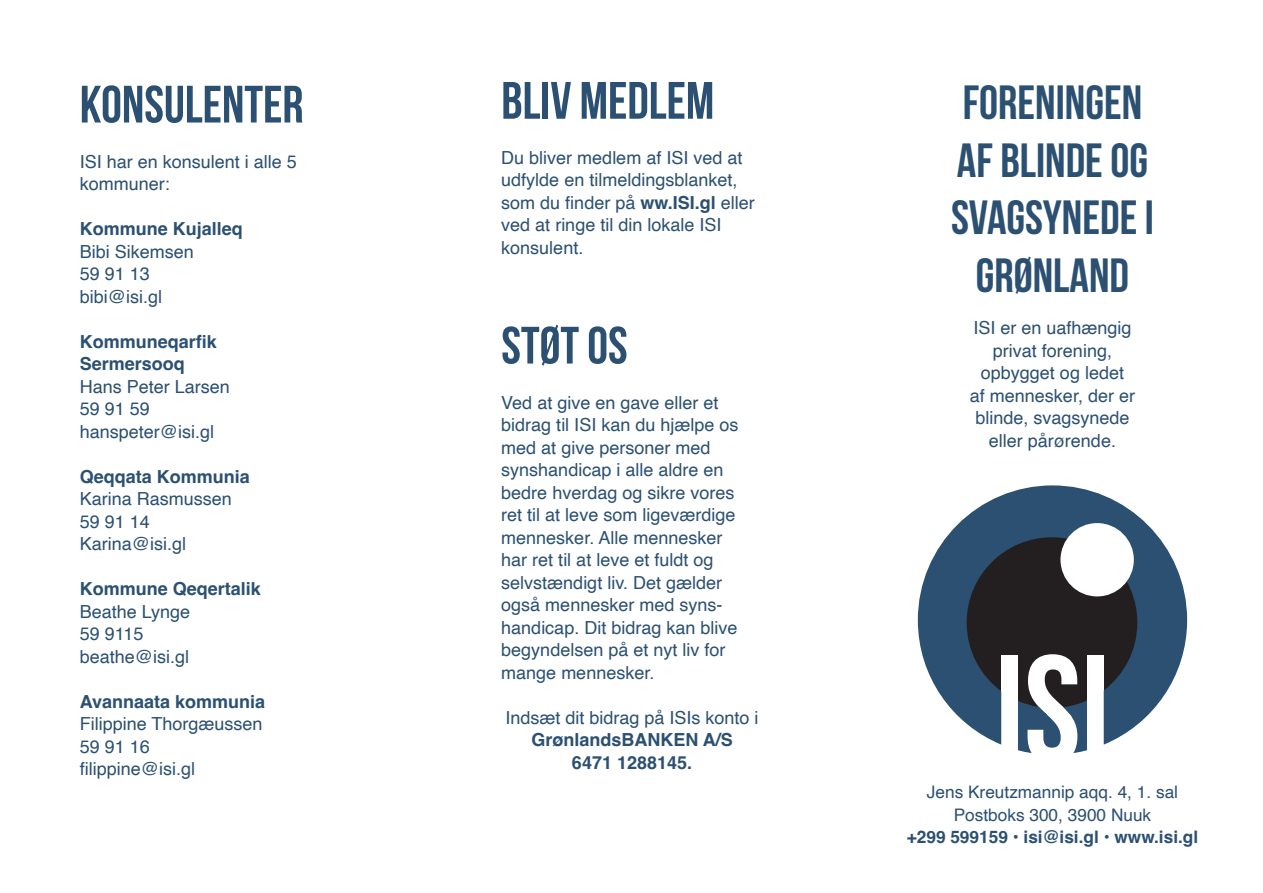
<style>
.page{position:relative;width:1263px;height:893px;background:#fff}
.page>*{position:absolute;margin:0;border:0;box-sizing:border-box;transform-origin:0 0}
.t1{font:52.5px "Bebas Neue";color:#2b5072}
.t2{font:48px/57.6px "Bebas Neue";color:#2b5072;text-align:center}
.t3{font:18px/22.5px "Helvetica";color:#2b5072}
.t4{font:700 18px/22.5px "Helvetica";color:#2b5072;text-align:center}
.t5{font:17.25px "Helvetica";color:#2b5072}
.t6{font:700 17.25px "Helvetica";color:#2b5072}
.s1{font-weight:700}
.s2{font-weight:400}
</style>
<div class="page">
<svg style="left:1018px;top:745px;width:69px;height:8px"></svg>
<svg style="left:918px;top:485px;width:269px;height:260px"></svg>
<div style="left:1060px;top:523px;width:74px;height:73px;background:#fff;border-radius:50%"></div>
<p class="t1" style="left:80px;top:76px;width:225px">KONSULENTER</p>
<p class="t3" style="left:80px;top:150px;width:219px">ISI har en konsulent i alle 5 kommuner:</p>
<p class="t4" style="left:80px;top:219px;width:165px">Kommune Kujalleq</p>
<p class="t3" style="left:80px;top:240px;width:116px">Bibi Sikemsen</p>
<p class="t3" style="left:80px;top:263px;width:72px">59 91 13</p>
<p class="t3" style="left:80px;top:285px;width:84px">bibi@isi.gl</p>
<p class="t4" style="left:80px;top:332px;width:139px">Kommuneqarfik</p>
<p class="t4" style="left:80px;top:354px;width:107px">Sermersooq</p>
<p class="t3" style="left:80px;top:375px;width:152px">Hans Peter Larsen</p>
<p class="t3" style="left:80px;top:398px;width:72px">59 91 59</p>
<p class="t3" style="left:80px;top:420px;width:136px">hanspeter@isi.gl</p>
<p class="t4" style="left:80px;top:467px;width:172px">Qeqqata Kommunia</p>
<p class="t3" style="left:80px;top:488px;width:154px">Karina Rasmussen</p>
<p class="t3" style="left:80px;top:510px;width:72px">59 91 14</p>
<p class="t3" style="left:80px;top:533px;width:108px">Karina@isi.gl</p>
<p class="t4" style="left:80px;top:579px;width:183px">Kommune Qeqertalik</p>
<p class="t3" style="left:80px;top:600px;width:112px">Beathe Lynge</p>
<p class="t3" style="left:80px;top:623px;width:65px">59 9115</p>
<p class="t3" style="left:80px;top:645px;width:111px">beathe@isi.gl</p>
<p class="t4" style="left:80px;top:692px;width:187px">Avannaata kommunia</p>
<p class="t3" style="left:80px;top:713px;width:184px">Filippine Thorgæussen</p>
<p class="t3" style="left:80px;top:735px;width:72px">59 91 16</p>
<p class="t3" style="left:80px;top:758px;width:117px">filippine@isi.gl</p>
<p class="t1" style="left:501px;top:72px;width:214px">BLIV MEDLEM</p>
<p class="t3" style="left:501px;top:147px;width:255px">Du bliver medlem af ISI ved at udfylde en tilmeldingsblanket, som du finder på <span class="s1">ww.ISI.gl</span> eller ved at ringe til din lokale ISI konsulent.</p>
<p class="t1" style="left:501px;top:317px;width:128px">STØT OS</p>
<p class="t3" style="left:501px;top:392px;width:239px">Ved at give en gave eller et bidrag til ISI kan du hjælpe os med at give personer med synshandicap i alle aldre en bedre hverdag og sikre vores ret til at leve som ligeværdige mennesker. Alle mennesker har ret til at leve et fuldt og selvstændigt liv. Det gælder også mennesker med syns&shy;handicap. Dit bidrag kan blive begyndelsen på et nyt liv for mange mennesker.</p>
<p class="t4" style="left:505px;top:708px;width:255px"><span class="s2">Indsæt dit bidrag på ISIs konto i<br></span>GrønlandsBANKEN A/S<br>6471 1288145.</p>
<p class="t2" style="left:963px;top:73px;width:181px">FORENINGEN</p>
<p class="t2" style="left:951px;top:131px;width:204px">AF BLINDE OG<br>SVAGSYNEDE I<br>GRØNLAND</p>
<p class="t3" style="left:973px;top:317px;width:160px">ISI er en uafhængig</p>
<p class="t3" style="left:993px;top:340px;width:121px">privat forening,</p>
<p class="t3" style="left:981px;top:362px;width:145px">opbygget og ledet</p>
<p class="t3" style="left:970px;top:385px;width:167px;text-align:center">af mennesker, der er blinde, svagsynede eller pårørende.</p>
<p class="t5" style="left:927px;top:779px;width:253px">Jens Kreutzmannip aqq. 4, 1. sal</p>
<p class="t5" style="left:954px;top:801px;width:199px">Postboks 300, 3900 Nuuk</p>
<p class="t6" style="left:907px;top:827px;width:293px">+299 599159 • isi@isi.gl • www.isi.gl</p>
</div>
